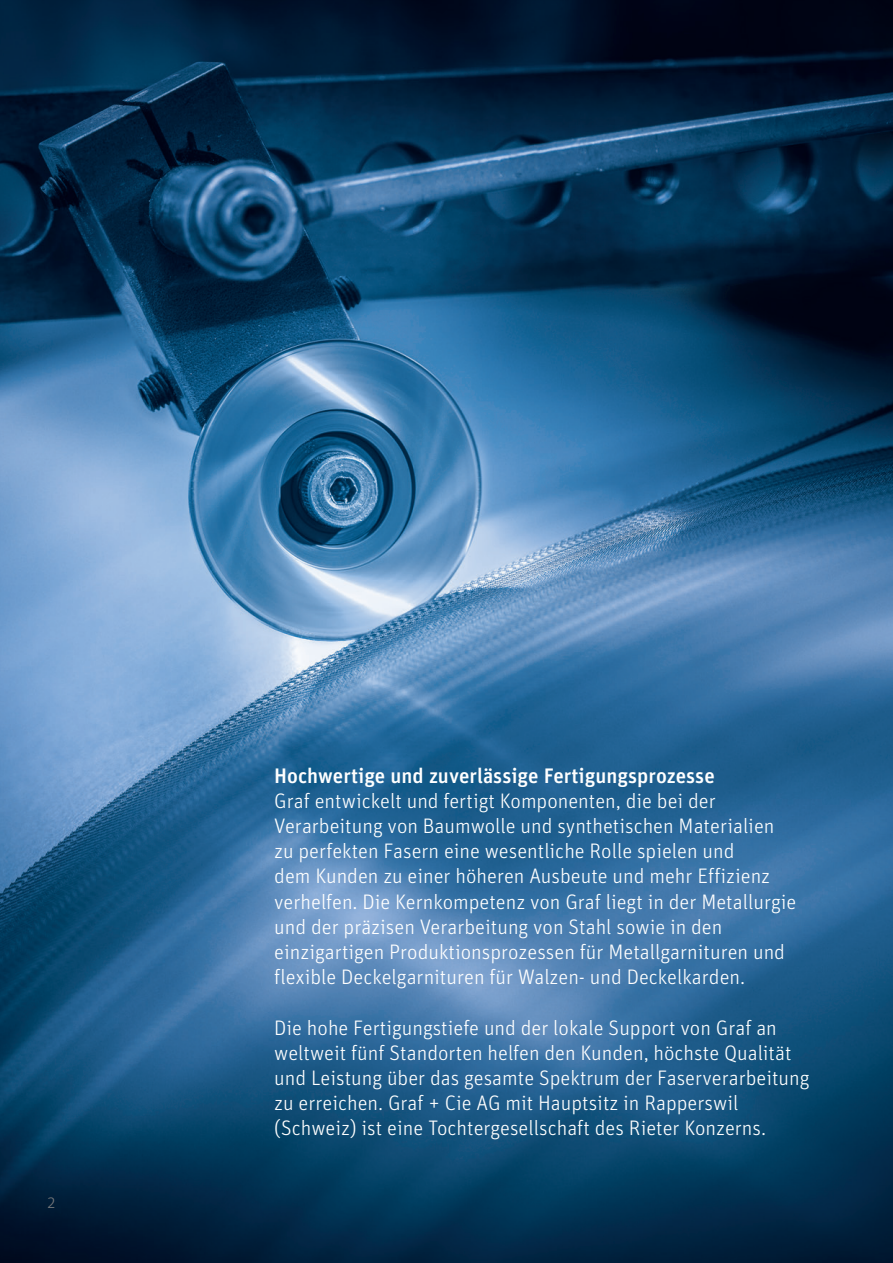
<style>
.page{position:relative;width:893px;height:1263px;background:#fff}
.page>*{position:absolute;margin:0;border:0;box-sizing:border-box;transform-origin:0 0}
.t1{font:300 21px/25.2px "Unit Pro";color:#fff}
.t2{font:500 21px "Unit Pro";color:#fff}
.t3{font:300 16.5px "Unit Pro";color:#76787b}
</style>
<div class="page">
<img style="left:0;top:0;width:893px;height:1263px">
<p class="t3" style="left:47px;top:1191px;width:9px">2</p>
<p class="t2" style="left:274px;top:759px;width:442px">Hochwertige und zuverlässige Fertigungsprozesse</p>
<p class="t1" style="left:274px;top:787px;width:524px">Graf entwickelt und fertigt Komponenten, die bei der Verarbeitung von Baumwolle und synthetischen Materialien zu perfekten Fasern eine wesentliche Rolle spielen und<br>dem Kunden zu einer höheren Ausbeute und mehr Effizienz verhelfen. Die Kernkompetenz von Graf liegt in der Metallurgie und der präzisen Verarbeitung von Stahl sowie in den einzigartigen Produktionsprozessen für Metallgarnituren und flexible Deckelgarnituren für Walzen- und Deckelkarden.</p>
<p class="t1" style="left:274px;top:1014px;width:537px">Die hohe Fertigungstiefe und der lokale Support von Graf an weltweit fünf Standorten helfen den Kunden, höchste Qualität und Leistung über das gesamte Spektrum der Faserverarbeitung zu erreichen. Graf + Cie AG mit Hauptsitz in Rapperswil (Schweiz) ist eine Tochtergesellschaft des Rieter Konzerns.</p>
</div>
